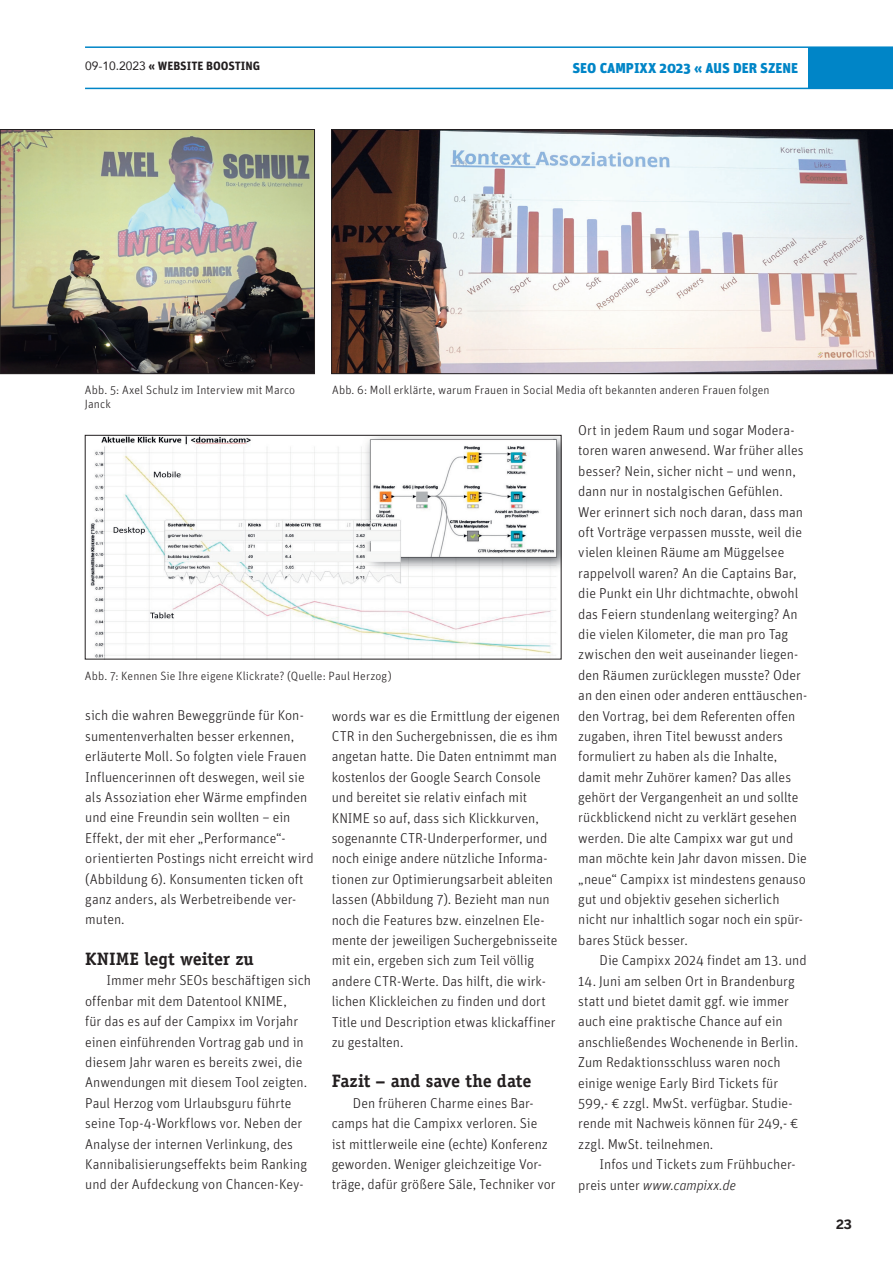
<style>
.page{position:relative;width:893px;height:1263px;background:#fff}
.page>*{position:absolute;margin:0;border:0;box-sizing:border-box;transform-origin:0 0}
.t1{font:700 18px "Officina Serif Std";color:#231f20}
.t2{font:300 14.25px/20.4px "Unit";color:#231f20}
.t3{font:900 14.25px "Unit";color:#0085c7}
.t4{font:700 12.75px "Benton Sans";color:#231f20}
.t5{font:300 12px/14.4px "Unit";letter-spacing:.01em;color:#231f20}
.t6{font:700 12px "Unit";color:#231f20}
.s1{font-family:"Avenir";font-weight:400}
.s2{font-style:italic}
</style>
<div class="page">
<div style="left:808px;top:47px;width:85px;height:41px;background:#0085c7"></div>
<hr style="left:85px;top:46px;width:808px;height:2px;background:#0085c7">
<hr style="left:85px;top:88px;width:808px;height:1px;background:#0085c7">
<img style="left:2px;top:131px;width:311px;height:241px">
<div style="left:0;top:129px;width:315px;height:245px;border:1px solid #231f20"></div>
<svg style="left:331px;top:129px;width:562px;height:245px"></svg>
<img style="left:90px;top:437px;width:469px;height:220px">
<div style="left:85px;top:435px;width:476px;height:224px;border:1px solid #231f20"></div>
<p class="t6" style="left:85px;top:59px;width:177px"><span class="s1">09-10.2023</span> « WEBSITE BOOSTING</p>
<p class="t3" style="left:572px;top:59px;width:227px">SEO CAMPIXX 2023 « AUS DER SZENE</p>
<p class="t5" style="left:85px;top:382px;width:212px">Abb. 5: Axel Schulz im Interview mit Marco<br>Janck</p>
<p class="t5" style="left:332px;top:383px;width:439px">Abb. 6: Moll erklärte, warum Frauen in Social Media oft bekannten anderen Frauen folgen</p>
<p class="t5" style="left:85px;top:668px;width:308px">Abb. 7: Kennen Sie Ihre eigene Klickrate? (Quelle: Paul Herzog)</p>
<p class="t2" style="left:85px;top:705px;width:230px">sich die wahren Beweggründe für Kon&shy;sumentenverhalten besser erkennen, erläuterte Moll. So folgten viele Frauen Influencerinnen oft deswegen, weil sie als Assoziation eher Wärme empfinden und eine Freundin sein wollten – ein Effekt, der mit eher „Performance“- orientierten Postings nicht erreicht wird (Abbildung 6). Konsumenten ticken oft ganz anders, als Werbetreibende ver&shy;muten.</p>
<p class="t1" style="left:85px;top:948px;width:170px">KNIME legt weiter zu</p>
<p class="t2" style="left:85px;top:970px;width:227px;text-indent:21px">Immer mehr SEOs beschäftigen sich offenbar mit dem Datentool KNIME,<br>für das es auf der Campixx im Vorjahr einen einführenden Vortrag gab und in diesem Jahr waren es bereits zwei, die Anwendungen mit diesem Tool zeigten.<br>Paul Herzog vom Urlaubsguru führte seine Top-4-Workflows vor. Neben der Analyse der internen Verlinkung, des Kannibalisierungseffekts beim Ranking und der Aufdeckung von Chancen-Key-</p>
<p class="t2" style="left:332px;top:705px;width:230px">words war es die Ermittlung der eigenen CTR in den Suchergebnissen, die es ihm angetan hatte. Die Daten entnimmt man kostenlos der Google Search Console und bereitet sie relativ einfach mit KNIME so auf, dass sich Klickkurven, sogenannte CTR-Underperformer, und noch einige andere nützliche Informa&shy;tionen zur Optimierungsarbeit ableiten lassen (Abbildung 7). Bezieht man nun noch die Features bzw. einzelnen Ele&shy;mente der jeweiligen Suchergebnisseite mit ein, ergeben sich zum Teil völlig andere CTR-Werte. Das hilft, die wirk&shy;lichen Klickleichen zu finden und dort Title und Description etwas klickaffiner zu gestalten.</p>
<p class="t1" style="left:332px;top:1070px;width:201px">Fazit – and save the date</p>
<p class="t2" style="left:332px;top:1092px;width:225px;text-indent:21px">Den früheren Charme eines Bar&shy;camps hat die Campixx verloren. Sie<br>ist mittlerweile eine (echte) Konferenz geworden. Weniger gleichzeitige Vor&shy;träge, dafür größere Säle, Techniker vor</p>
<p class="t2" style="left:578px;top:420px;width:230px">Ort in jedem Raum und sogar Modera&shy;toren waren anwesend. War früher alles besser? Nein, sicher nicht – und wenn, dann nur in nostalgischen Gefühlen.<br>Wer erinnert sich noch daran, dass man oft Vorträge verpassen musste, weil die vielen kleinen Räume am Müggelsee rappelvoll waren? An die Captains Bar, die Punkt ein Uhr dichtmachte, obwohl das Feiern stundenlang weiterging? An die vielen Kilometer, die man pro Tag zwischen den weit auseinander liegen&shy;den Räumen zurücklegen musste? Oder an den einen oder anderen enttäuschen&shy;den Vortrag, bei dem Referenten offen zugaben, ihren Titel bewusst anders formuliert zu haben als die Inhalte, damit mehr Zuhörer kamen? Das alles gehört der Vergangenheit an und sollte rückblickend nicht zu verklärt gesehen werden. Die alte Campixx war gut und man möchte kein Jahr davon missen. Die „neue“ Campixx ist mindestens genauso gut und objektiv gesehen sicherlich nicht nur inhaltlich sogar noch ein spür&shy;bares Stück besser.</p>
<p class="t2" style="left:600px;top:950px;width:209px">Die Campixx 2024 findet am 13. und</p>
<p class="t2" style="left:578px;top:970px;width:222px">14. Juni am selben Ort in Brandenburg statt und bietet damit ggf. wie immer auch eine praktische Chance auf ein anschließendes Wochenende in Berlin.<br>Zum Redaktionsschluss waren noch einige wenige Early Bird Tickets für 599,- € zzgl. MwSt. verfügbar. Studie&shy;rende mit Nachweis können für 249,- € zzgl. MwSt. teilnehmen.</p>
<p class="t2" style="left:578px;top:1154px;width:219px;text-indent:21px">Infos und Tickets zum Frühbucher&shy;preis unter <span class="s2">www.campixx.de</span></p>
<p class="t4" style="left:836px;top:1217px;width:17px">23</p>
</div>
